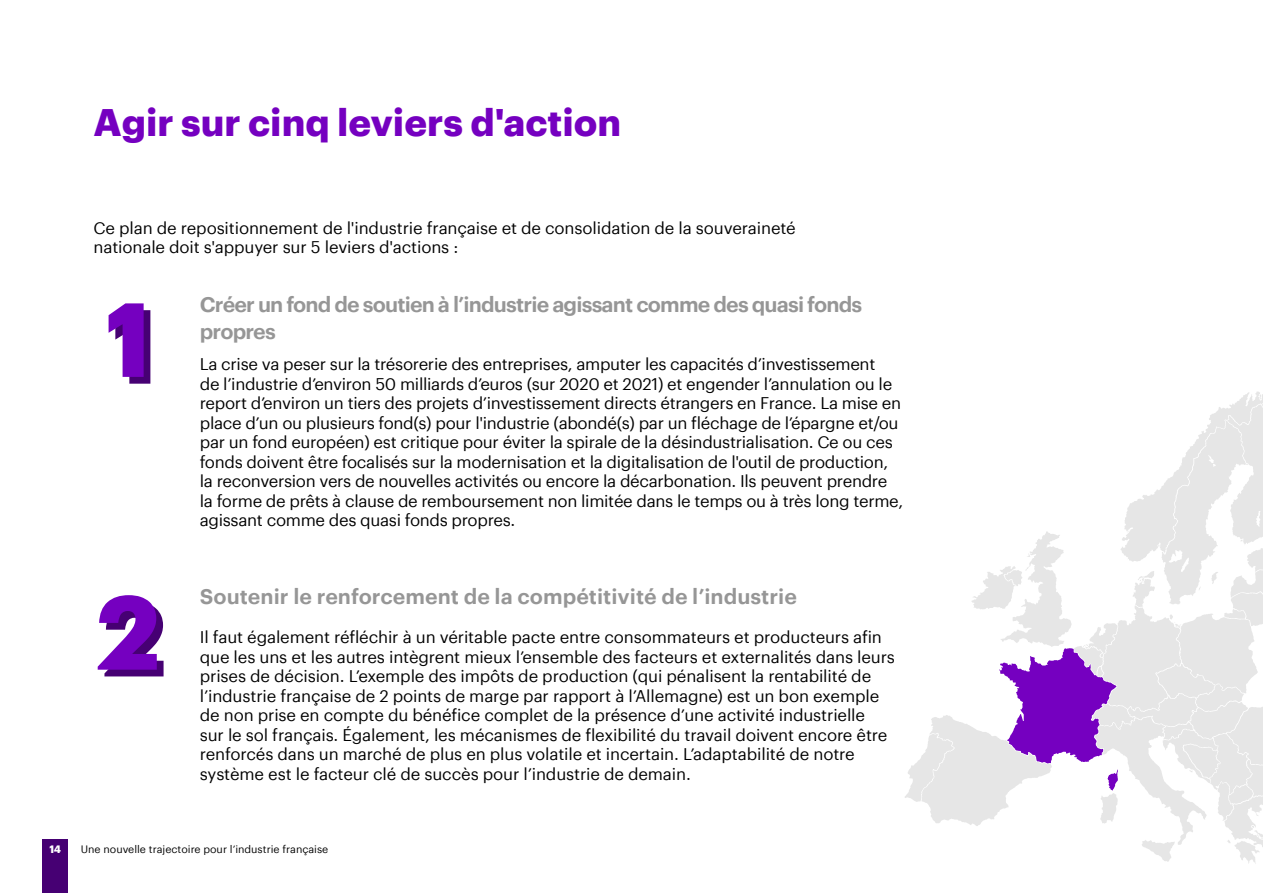
<style>
.page{position:relative;width:1263px;height:893px;background:#fff}
.page>*{position:absolute;margin:0;border:0;box-sizing:border-box;transform-origin:0 0}
.t1{font:700 102.75px "Graphik";color:#7500c0}
.t2{font:700 37.5px "Graphik";color:#7500c0}
.t3{font:600 21px/27px "Graphik";letter-spacing:-.04em;color:#969696}
.t4{font:600 21px "Graphik";color:#969696}
.t5{font:16.5px/19.5px "Graphik";letter-spacing:-.015em;color:#000}
.t6{font:10.5px "Graphik";color:#000}
.t7{font:700 10.5px "Graphik";color:#fff}
</style>
<div class="page">
<svg style="left:905px;top:391px;width:358px;height:473px"></svg>
<div style="left:43px;top:839px;width:25px;height:54px;background:#460073"></div>
<h2 class="t2" style="left:94px;top:93px;width:529px">Agir sur cinq leviers d'action</h2>
<p class="t5" style="left:94px;top:216px;width:704px">Ce plan de repositionnement de l'industrie française et de consolidation de la souveraineté nationale doit s'appuyer sur 5 leviers d'actions :</p>
<h1 class="t1" style="left:105px;top:260px;width:49px">1</h1>
<h1 class="t1" style="left:96px;top:553px;width:66px">2</h1>
<p class="t3" style="left:200px;top:289px;width:664px">Créer un fond de soutien à l’industrie agissant comme des quasi fonds propres</p>
<p class="t5" style="left:200px;top:353px;width:705px">La crise va peser sur la trésorerie des entreprises, amputer les capacités d’investissement<br>de l’industrie d’environ 50 milliards d’euros (sur 2020 et 2021) et engender l’annulation ou le report d’environ un tiers des projets d’investissement directs étrangers en France. La mise en place d’un ou plusieurs fond(s) pour l'industrie (abondé(s) par un fléchage de l’épargne et/ou par un fond européen) est critique pour éviter la spirale de la désindustrialisation. Ce ou ces fonds doivent être focalisés sur la modernisation et la digitalisation de l'outil de production, la reconversion vers de nouvelles activités ou encore la décarbonation. Ils peuvent prendre la forme de prêts à clause de remboursement non limitée dans le temps ou à très long terme, agissant comme des quasi fonds propres.</p>
<p class="t4" style="left:200px;top:580px;width:599px">Soutenir le renforcement de la compétitivité de l’industrie</p>
<p class="t5" style="left:200px;top:626px;width:697px">Il faut également réfléchir à un véritable pacte entre consommateurs et producteurs afin que les uns et les autres intègrent mieux l’ensemble des facteurs et externalités dans leurs prises de décision. L’exemple des impôts de production (qui pénalisent la rentabilité de l’industrie française de 2 points de marge par rapport à l’Allemagne) est un bon exemple de non prise en compte du bénéfice complet de la présence d’une activité industrielle<br>sur le sol français. Également, les mécanismes de flexibilité du travail doivent encore être renforcés dans un marché de plus en plus volatile et incertain. L’adaptabilité de notre système est le facteur clé de succès pour l’industrie de demain.</p>
<p class="t7" style="left:49px;top:841px;width:13px">14</p>
<p class="t6" style="left:81px;top:842px;width:249px">Une nouvelle trajectoire pour l’industrie française</p>
</div>
